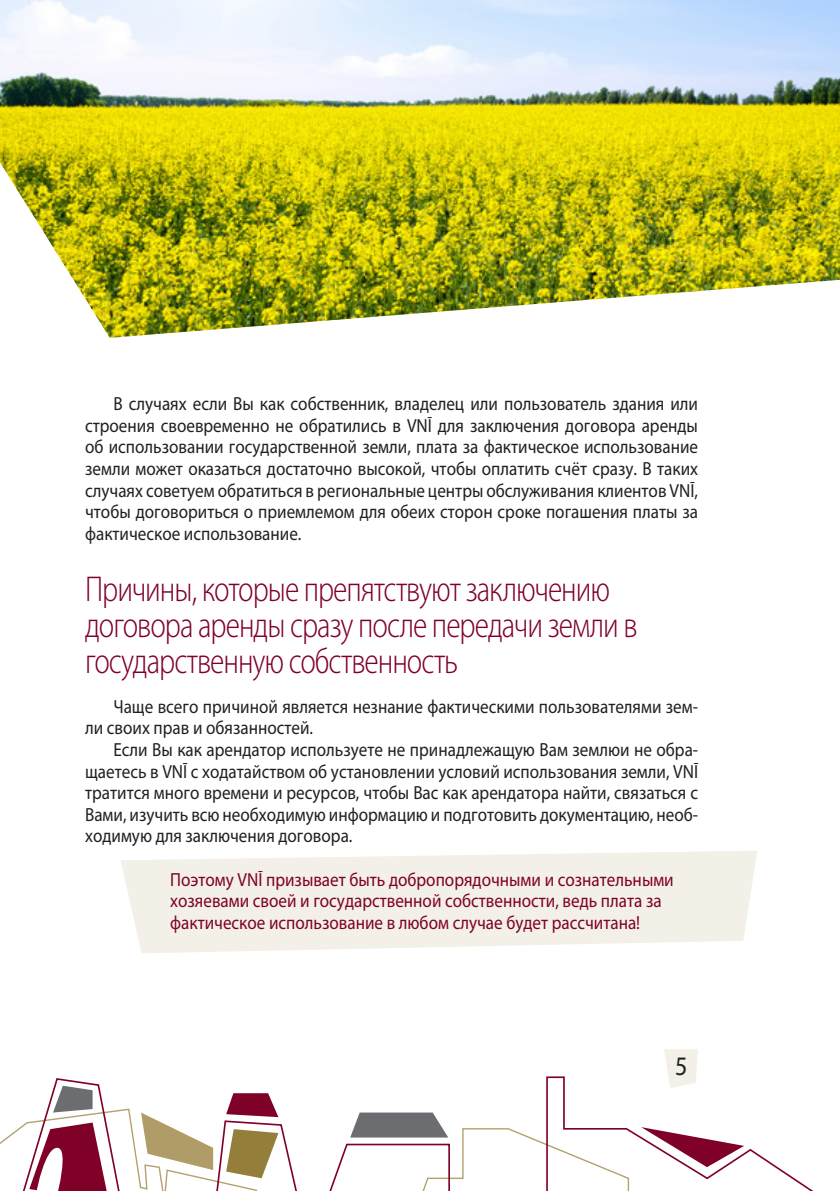
<style>
.page{position:relative;width:840px;height:1191px;background:#fff}
.page>*{position:absolute;margin:0;border:0;box-sizing:border-box;transform-origin:0 0}
.t1{font:300 semi-condensed 36px/36px "Myriad Pro";letter-spacing:-.03em;color:#7f0128;scale:.9 1}
.t2{font:26.8px "Myriad Pro";color:#231f20;scale:.9 1}
.t3{font:19px/21.6px "Myriad Pro";color:#231f20;text-align:justify;scale:.9 1}
.t4{font:19px/21.6px "Myriad Pro";color:#7f0128;scale:.9 1}
</style>
<div class="page">
<svg style="left:664px;top:1049px;width:33px;height:5px"></svg>
<svg style="left:665px;top:1054px;width:33px;height:21px"></svg>
<svg style="left:0;top:1075px;width:814px;height:116px"></svg>
<img style="left:0;top:0;width:839px;height:338px">
<svg style="left:121px;top:851px;width:635px;height:102px;fill:#f3f0e8"></svg>
<p class="t3" style="left:85px;top:393px;width:682px;text-indent:28px">В случаях если Вы как собственник, владелец или пользователь здания или строения своевременно не обратились в VNĪ для заключения договора аренды об использовании государственной земли, плата за фактическое использование земли может оказаться достаточно высокой, чтобы оплатить счёт сразу. В таких случаях советуем обратиться в региональные центры обслуживания клиентов VNĪ, чтобы договориться о приемлемом для обеих сторон сроке погашения платы за фактическое использование.</p>
<h1 class="t1" style="left:85px;top:570px;width:615px">Причины, которые препятствуют заключению договора аренды сразу после передачи земли в государственную собственность</h1>
<p class="t3" style="left:85px;top:695px;width:682px;text-indent:28px">Чаще всего причиной является незнание фактическими пользователями зем&shy;ли своих прав и обязанностей.</p>
<p class="t3" style="left:85px;top:738px;width:682px;text-indent:28px">Если Вы как арендатор используете не принадлежащую Вам землюи не обра&shy;щаетесь в VNĪ с ходатайством об установлении условий использования земли, VNĪ тратится много времени и ресурсов, чтобы Вас как арендатора найти, связаться с Вами, изучить всю необходимую информацию и подготовить документацию, необ&shy;ходимую для заключения договора.</p>
<p class="t4" style="left:170px;top:868px;width:560px">Поэтому VNĪ призывает быть добропорядочными и сознательными хозяевами своей и государственной собственности, ведь плата за фактическое использование в любом случае будет рассчитана!</p>
<h2 class="t2" style="left:674px;top:1049px;width:15px">5</h2>
</div>
